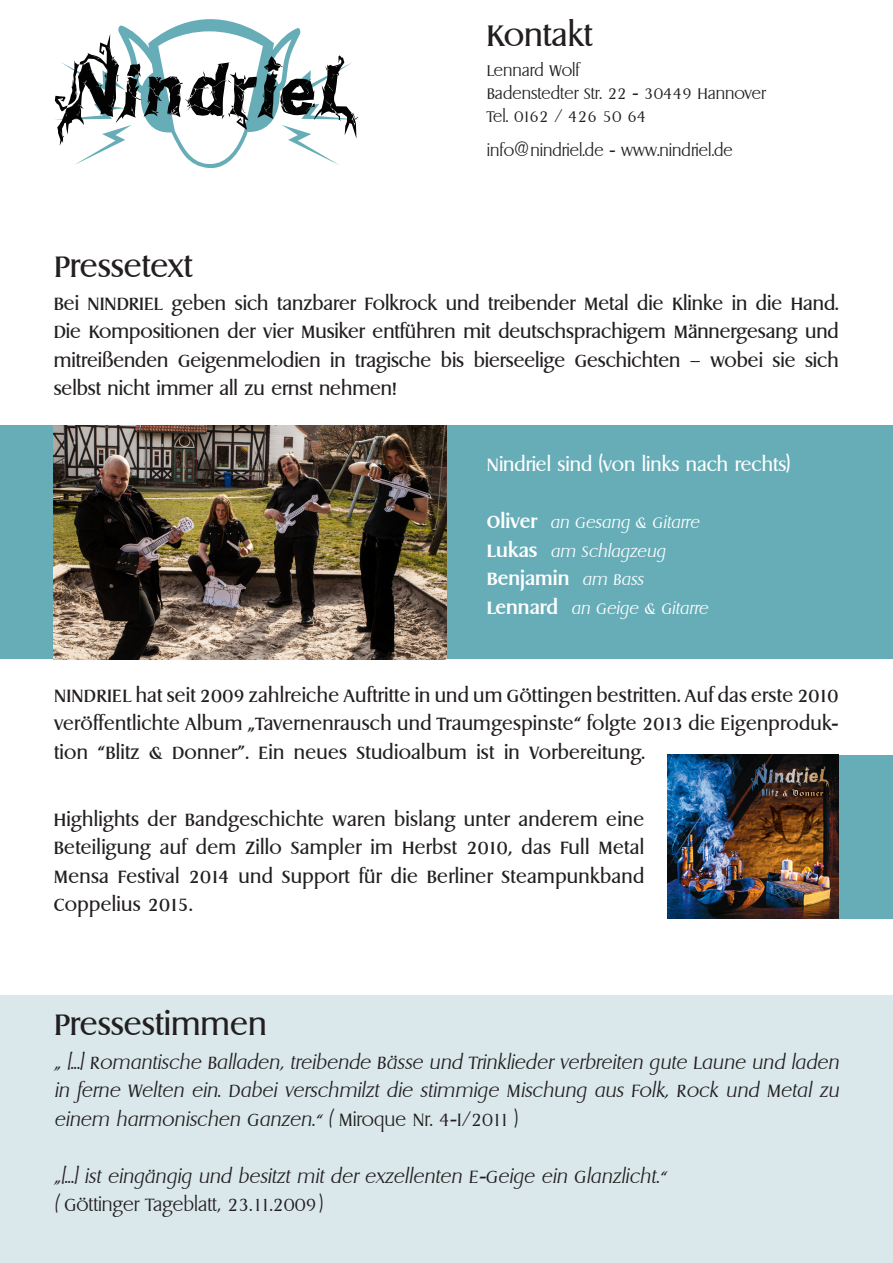
<style>
.page{position:relative;width:893px;height:1263px;background:#fff}
.page>*{position:absolute;margin:0;border:0;box-sizing:border-box;transform-origin:0 0}
.t1{font:37.5px "Aaron Becker";color:#231f20}
.t2{font:22.5px/28.5px "Aaron Becker";letter-spacing:.015em;color:#231f20;text-align:justify}
.t3{font:italic 200 22.5px/28.5px "Aaron Becker";color:#231f20;text-align:justify}
.t4{font:22.5px "Aaron Becker";color:#fff}
.t5{font:200 22.5px "Aaron Becker";color:#231f20}
.t6{font:700 22.5px "Aaron Becker";color:#fff}
.t7{font:200 19.5px "Aaron Becker";color:#231f20}
.t8{font:italic 200 19.5px "Aaron Becker";color:#fff}
.s1{font-weight:700;font-style:normal;font-size:22.5px}
.s2{font-weight:200;font-style:italic;font-size:19.5px}
.s3{font-style:normal}
.s4{font-style:italic}
</style>
<div class="page">
<div style="left:0;top:425px;width:893px;height:234px;background:#66adb8"></div>
<div style="left:0;top:995px;width:893px;height:268px;background:#dae8eb"></div>
<div style="left:668px;top:755px;width:225px;height:163px;background:#66adb8"></div>
<svg style="left:54px;top:19px;width:305px;height:149px"></svg>
<img style="left:668px;top:755px;width:171px;height:163px">
<img style="left:54px;top:425px;width:392px;height:234px">
<p class="t1" style="left:486px;top:15px;width:107px">Kontakt</p>
<p class="t7" style="left:487px;top:59px;width:94px">Lennard Wolf</p>
<p class="t7" style="left:487px;top:83px;width:280px">Badenstedter Str. 22 - 30449 Hannover</p>
<p class="t7" style="left:487px;top:106px;width:161px">Tel. 0162 / 426 50 64</p>
<p class="t7" style="left:487px;top:140px;width:248px">info@nindriel.de - www.nindriel.de</p>
<p class="t1" style="left:54px;top:246px;width:140px">Pressetext</p>
<p class="t2" style="left:54px;top:289px;width:786px">Bei NINDRIEL geben sich tanzbarer Folkrock und treibender Metal die Klinke in die Hand.<br>Die Kompositionen der vier Musiker entführen mit deutschsprachigem Männergesang und mitreißenden Geigenmelodien in tragische bis bierseelige Geschichten – wobei sie sich selbst nicht immer all zu ernst nehmen!</p>
<p class="t4" style="left:487px;top:452px;width:305px">Nindriel sind (von links nach rechts)</p>
<p class="t8" style="left:487px;top:512px;width:214px"><span class="s1">Oliver</span> an Gesang &amp; Gitarre</p>
<p class="t8" style="left:487px;top:541px;width:180px"><span class="s1">Lukas</span> am Schlagzeug</p>
<p class="t6" style="left:487px;top:566px;width:158px">Benjamin <span class="s2">am Bass</span></p>
<p class="t8" style="left:487px;top:598px;width:223px"><span class="s1">Lennard</span> an Geige &amp; Gitarre</p>
<p class="t2" style="left:54px;top:681px;width:786px">NINDRIEL hat seit 2009 zahlreiche Auftritte in und um Göttingen bestritten. Auf das erste 2010 veröffentlichte Album „Tavernenrausch und Traumgespinste“ folgte 2013 die Eigenproduk&shy;tion “Blitz &amp; Donner”. Ein neues Studioalbum ist in Vorbereitung.</p>
<p class="t2" style="left:54px;top:805px;width:592px">Highlights der Bandgeschichte waren bislang unter anderem eine Beteiligung auf dem Zillo Sampler im Herbst 2010, das Full Metal Mensa Festival 2014 und Support für die Berliner Steampunkband Coppelius 2015.</p>
<p class="t1" style="left:54px;top:1004px;width:214px">Pressestimmen</p>
<p class="t3" style="left:54px;top:1048px;width:786px">„ [...] Romantische Balladen, treibende Bässe und Trinklieder verbreiten gute Laune und laden in ferne Welten ein. Dabei verschmilzt die stimmige Mischung aus Folk, Rock und Metal zu einem harmonischen Ganzen.“ ( <span class="s3">Miroque Nr. 4-I/2011 )</span></p>
<p class="t3" style="left:54px;top:1162px;width:614px">„[...] ist eingängig und besitzt mit der exzellenten E-Geige ein Glanzlicht.“</p>
<p class="t5" style="left:54px;top:1192px;width:271px"><span class="s4">(</span> Göttinger Tageblatt, 23.11.2009 )</p>
</div>
